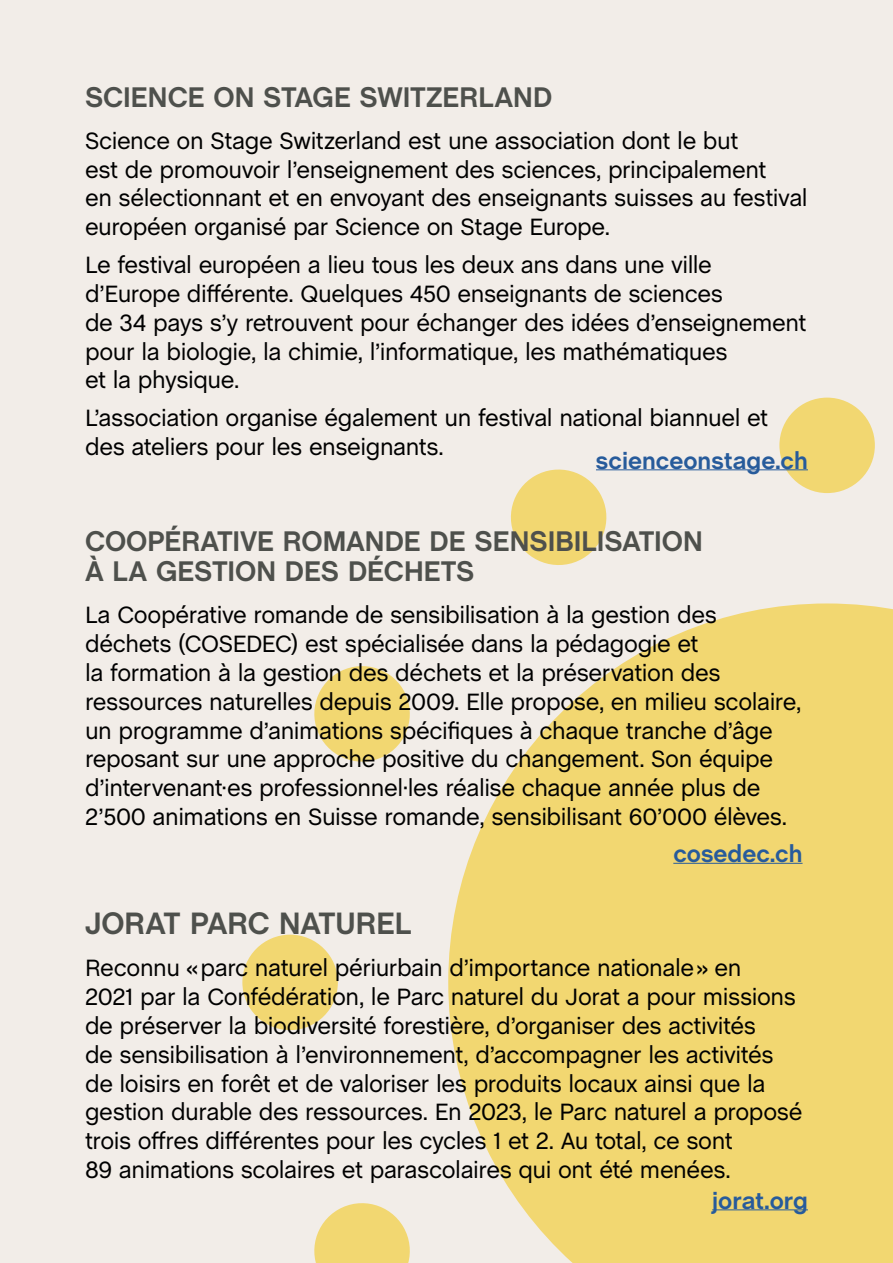
<style>
.page{position:relative;width:893px;height:1263px;background:#f2ede8}
.page>*{position:absolute;margin:0;border:0;box-sizing:border-box;transform-origin:0 0}
.t1{font:700 31.5px "Chalet";letter-spacing:-.005em;color:#4e504c}
.t2{font:700 28.95px/30px "Chalet";color:#4e504c}
.t3{font:24px/28.8px "Chalet";letter-spacing:-.02em;color:#000}
.t4{font:700 24px "Chalet";color:#275b9b}
</style>
<div class="page">
<svg style="left:448px;top:603px;width:445px;height:660px;background:#f1da82"></svg>
<div style="left:779px;top:398px;width:96px;height:95px;background:#f2d771;border-radius:50%"></div>
<svg style="left:510px;top:469px;width:103px;height:96px"></svg>
<svg style="left:314px;top:666px;width:96px;height:96px"></svg>
<div style="left:242px;top:935px;width:96px;height:95px;background:#f2d771;border-radius:50%"></div>
<svg style="left:314px;top:1203px;width:96px;height:60px"></svg>
<hr style="left:596px;top:470px;width:212px;height:1px;background:#275b9b">
<hr style="left:673px;top:863px;width:129px;height:1px;background:#275b9b">
<hr style="left:712px;top:1209px;width:96px;height:1px;background:#275b9b">
<p class="t2" style="left:85px;top:83px;width:469px">SCIENCE ON STAGE SWITZERLAND</p>
<p class="t3" style="left:85px;top:127px;width:724px">Science on Stage Switzerland est une association dont le but<br>est de promouvoir l’enseignement des sciences, principalement<br>en sélectionnant et en envoyant des enseignants suisses au festival européen organisé par Science on Stage Europe.</p>
<p class="t3" style="left:85px;top:251px;width:723px">Le festival européen a lieu tous les deux ans dans une ville d’Europe différente. Quelques 450 enseignants de sciences<br>de 34 pays s’y retrouvent pour échanger des idées d’enseignement pour la biologie, la chimie, l’informatique, les mathématiques<br>et la physique.</p>
<p class="t3" style="left:85px;top:404px;width:685px">L’association organise également un festival national biannuel et des ateliers pour les enseignants.</p>
<p class="t4" style="left:596px;top:446px;width:213px">scienceonstage.ch</p>
<p class="t2" style="left:85px;top:528px;width:619px">COOPÉRATIVE ROMANDE DE SENSIBILISATION<br>À LA GESTION DES DÉCHETS</p>
<p class="t3" style="left:85px;top:601px;width:718px">La Coopérative romande de sensibilisation à la gestion des déchets (COSEDEC) est spécialisée dans la pédagogie et<br>la formation à la gestion des déchets et la préservation des ressources naturelles depuis 2009. Elle propose, en milieu scolaire, un programme d’animations spécifiques à chaque tranche d’âge reposant sur une approche positive du changement. Son équipe d’intervenant·es professionnel·les réalise chaque année plus de 2’500 animations en Suisse romande, sensibilisant 60’000 élèves.</p>
<p class="t4" style="left:673px;top:839px;width:131px">cosedec.ch</p>
<h1 class="t1" style="left:85px;top:904px;width:328px">JORAT PARC NATUREL</h1>
<p class="t3" style="left:85px;top:954px;width:719px">Reconnu «parc naturel périurbain d’importance nationale» en<br>2021 par la Confédération, le Parc naturel du Jorat a pour missions de préserver la biodiversité forestière, d’organiser des activités<br>de sensibilisation à l’environnement, d’accompagner les activités de loisirs en forêt et de valoriser les produits locaux ainsi que la gestion durable des ressources. En 2023, le Parc naturel a proposé trois offres différentes pour les cycles 1 et 2. Au total, ce sont<br>89 animations scolaires et parascolaires qui ont été menées.</p>
<p class="t4" style="left:712px;top:1186px;width:97px">jorat.org</p>
</div>
